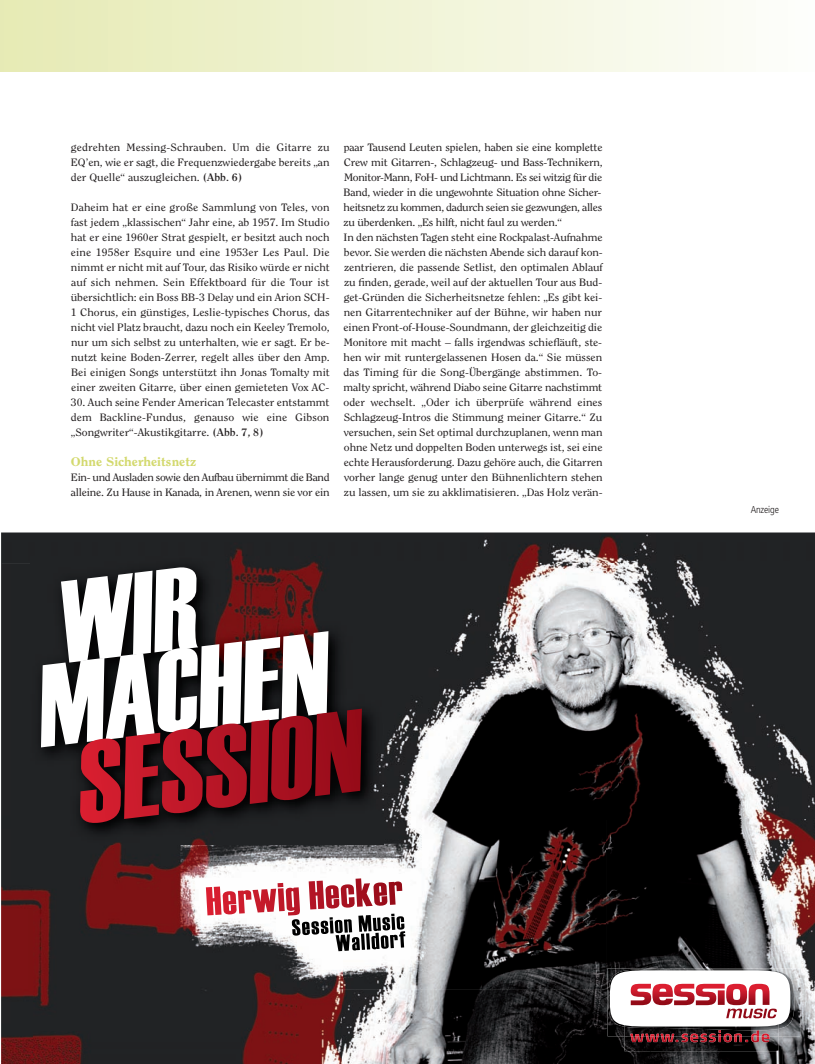
<style>
.page{position:relative;width:815px;height:1064px;background:#fff}
.page>*{position:absolute;margin:0;border:0;box-sizing:border-box;transform-origin:0 0}
.t1{font:800 12.5px "Clearface Std";color:#d3d96e;scale:1.1 1}
.t2{font:10.62px/15px "Clearface Std";letter-spacing:-.005em;color:#231f20;text-align:justify;scale:1.1 1}
.t3{font:10.62px/15px "Clearface Std";letter-spacing:-.03em;color:#231f20;scale:1.1 1}
.t4{font:300 condensed 10px "Frutiger LT Std";letter-spacing:-.015em;color:#231f20}
.s1{font-weight:700}
</style>
<div class="page">
<div style="left:0;top:0;width:815px;height:72px;background:linear-gradient(to right,#e6eab4,#fdfefb)"></div>
<img style="left:1px;top:532px;width:814px;height:31px">
<img style="left:1px;top:563px;width:32px;height:501px">
<img style="left:383px;top:563px;width:223px;height:213px">
<img style="left:606px;top:563px;width:209px;height:426px">
<img style="left:342px;top:776px;width:264px;height:213px">
<img style="left:33px;top:844px;width:309px;height:220px">
<img style="left:342px;top:989px;width:308px;height:75px">
<img style="left:783px;top:989px;width:32px;height:75px">
<img style="left:650px;top:1042px;width:133px;height:22px">
<img style="left:30px;top:556px;width:353px;height:288px">
<svg style="left:41px;top:567px;width:321px;height:257px"></svg>
<img style="left:624px;top:1042px;width:154px;height:9px">
<img style="left:608px;top:968px;width:192px;height:68px">
<img style="left:609px;top:969px;width:185px;height:60px">
<svg style="left:610px;top:970px;width:180px;height:72px"></svg>
<svg style="left:206px;top:878px;width:199px;height:73px"></svg>
<p class="t2" style="left:71px;top:140px;width:237px">gedrehten Messing-Schrauben. Um die Gitarre zu EQ’en, wie er sagt, die Frequenzwiedergabe bereits „an der Quelle“ auszugleichen. <span class="s1">(Abb. 6)</span></p>
<p class="t2" style="left:71px;top:200px;width:237px">Daheim hat er eine große Sammlung von Teles, von fast jedem „klassischen“ Jahr eine, ab 1957. Im Studio hat er eine 1960er Strat gespielt, er besitzt auch noch eine 1958er Esquire und eine 1953er Les Paul. Die nimmt er nicht mit auf Tour, das Risiko würde er nicht auf sich nehmen. Sein Effektboard für die Tour ist übersichtlich: ein Boss BB-3 Delay und ein Arion SCH-1 Chorus, ein günstiges, Leslie-typisches Chorus, das nicht viel Platz braucht, dazu noch ein Keeley Tremolo, nur um sich selbst zu unterhalten, wie er sagt. Er be&shy;nutzt keine Boden-Zerrer, regelt alles über den Amp.<br>Bei einigen Songs unterstützt ihn Jonas Tomalty mit einer zweiten Gitarre, über einen gemieteten Vox AC-</p>
<p class="t2" style="left:71px;top:395px;width:237px">30. Auch seine Fender American Telecaster entstammt dem Backline-Fundus, genauso wie eine Gibson „Songwriter“-Akustikgitarre. <span class="s1">(Abb. 7, 8)</span></p>
<p class="t1" style="left:71px;top:456px;width:115px">Ohne Sicherheitsnetz</p>
<p class="t3" style="left:71px;top:470px;width:237px">Ein- und Ausladen sowie den Aufbau übernimmt die Band alleine. Zu Hause in Kanada, in Arenen, wenn sie vor ein</p>
<p class="t2" style="left:343px;top:140px;width:237px;text-align:left">paar Tausend Leuten spielen, haben sie eine komplette Crew mit Gitarren-, Schlagzeug- und Bass-Technikern, Monitor-Mann, FoH- und Lichtmann. Es sei witzig für die Band, wieder in die ungewohnte Situation ohne Sicher&shy;heitsnetz zu kommen, dadurch seien sie gezwungen, alles zu überdenken. „Es hilft, nicht faul zu werden.“<br>In den nächsten Tagen steht eine Rockpalast-Aufnahme bevor. Sie werden die nächsten Abende sich darauf kon&shy;zentrieren, die passende Setlist, den optimalen Ablauf zu finden, gerade, weil auf der aktuellen Tour aus Bud&shy;get-Gründen die Sicherheitsnetze fehlen: „Es gibt kei&shy;nen Gitarrentechniker auf der Bühne, wir haben nur einen Front-of-House-Soundmann, der gleichzeitig die Monitore mit macht – falls irgendwas schiefläuft, ste&shy;hen wir mit runtergelassenen Hosen da.“ Sie müssen das Timing für die Song-Übergänge abstimmen. To&shy;malty spricht, während Diabo seine Gitarre nachstimmt oder wechselt. „Oder ich überprüfe während eines Schlagzeug-Intros die Stimmung meiner Gitarre.“ Zu versuchen, sein Set optimal durchzuplanen, wenn man ohne Netz und doppelten Boden unterwegs ist, sei eine echte Herausforderung. Dazu gehöre auch, die Gitarren vorher lange genug unter den Bühnenlichtern stehen zu lassen, um sie zu akklimatisieren. „Das Holz verän-</p>
<p class="t4" style="left:751px;top:505px;width:30px">Anzeige</p>
</div>
